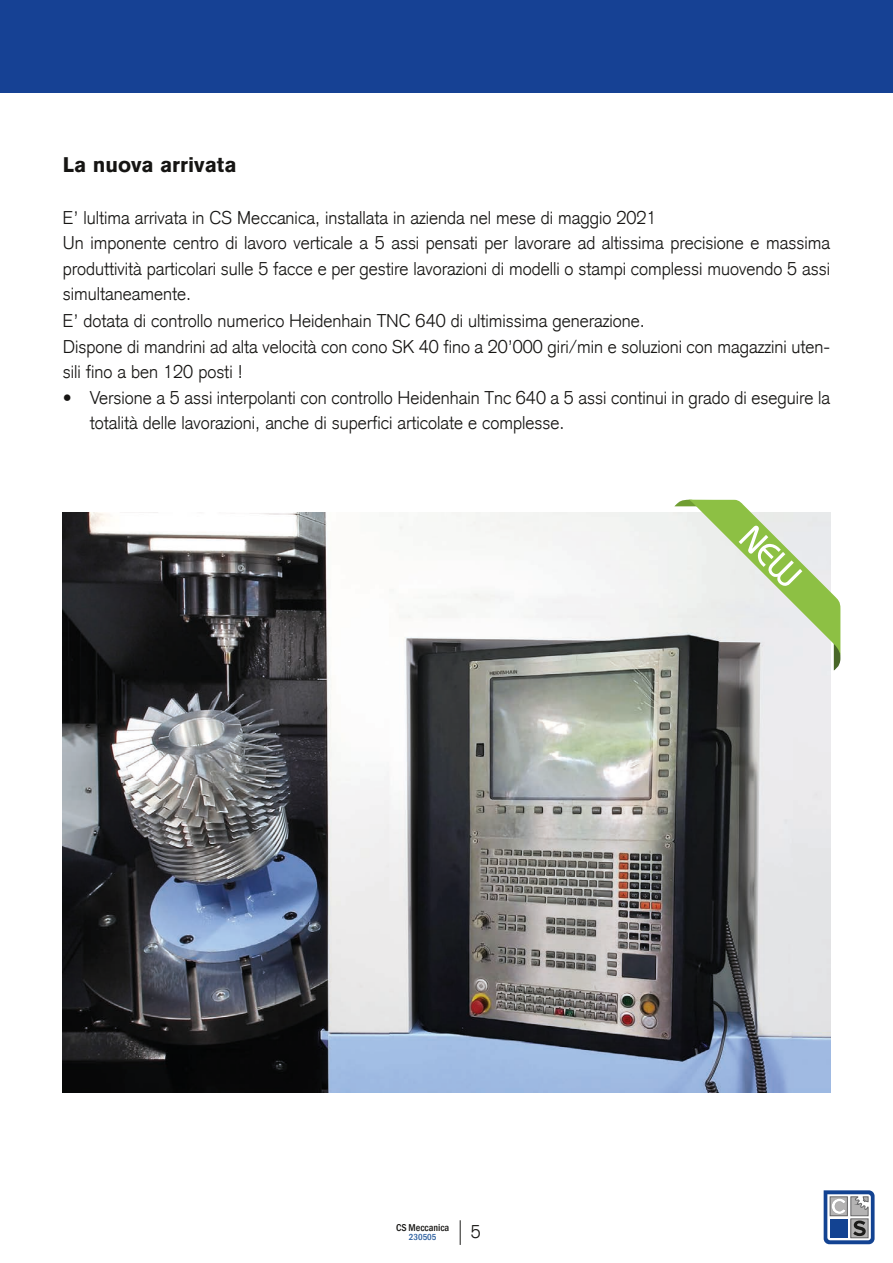
<style>
.page{position:relative;width:893px;height:1263px;background:#fff}
.page>*{position:absolute;margin:0;border:0;box-sizing:border-box;transform-origin:0 0}
.intestazione_tabella{font:700 21px "Akzidenz Grotesk BQ";color:#161513}
.intestazione_tabella-2{font:300 18px/25.5px "Akzidenz Grotesk";color:#161513}
.t1{font:500 condensed 10.2px "Franklin Gothic";color:#161513}
.t2{font:500 condensed 9px "Franklin Gothic";color:#275b9c}
</style>
<div class="page">
<div style="left:0;top:0;width:893px;height:92px;background:#164194"></div>
<img style="left:63px;top:512px;width:767px;height:581px">
<svg style="left:674px;top:500px;width:166px;height:170px;background:#cbd6bd"></svg>
<svg style="left:460px;top:1220px;width:1px;height:25px"></svg>
<svg style="left:824px;top:1190px;width:50px;height:54px"></svg>
<p class="intestazione_tabella" style="left:63px;top:153px;width:175px">La nuova arrivata</p>
<p class="intestazione_tabella-2" style="left:63px;top:204px;width:595px">E’ lultima arrivata in CS Meccanica, installata in azienda nel mese di maggio 2021</p>
<p class="intestazione_tabella-2" style="left:63px;top:230px;width:769px;text-align:justify">Un imponente centro di lavoro verticale a 5 assi pensati per lavorare ad altissima precisione e massima produttività particolari sulle 5 facce e per gestire lavorazioni di modelli o stampi complessi muovendo 5 assi simultaneamente.</p>
<p class="intestazione_tabella-2" style="left:63px;top:308px;width:583px">E’ dotata di controllo numerico Heidenhain TNC 640 di ultimissima generazione.</p>
<p class="intestazione_tabella-2" style="left:63px;top:333px;width:769px">Dispone di mandrini ad alta velocità con cono SK 40 fino a 20’000 giri/min e soluzioni con magazzini uten&shy;sili fino a ben 120 posti !</p>
<p class="intestazione_tabella-2" style="left:90px;top:384px;width:742px;text-indent:-27px">• Versione a 5 assi interpolanti con controllo Heidenhain Tnc 640 a 5 assi continui in grado di eseguire la totalità delle lavorazioni, anche di superfici articolate e complesse.</p>
<p class="t1" style="left:396px;top:1221px;width:55px">CS Meccanica</p>
<p class="t2" style="left:409px;top:1231px;width:29px">230505</p>
<p class="intestazione_tabella-2" style="left:471px;top:1219px;width:12px">5</p>
</div>
